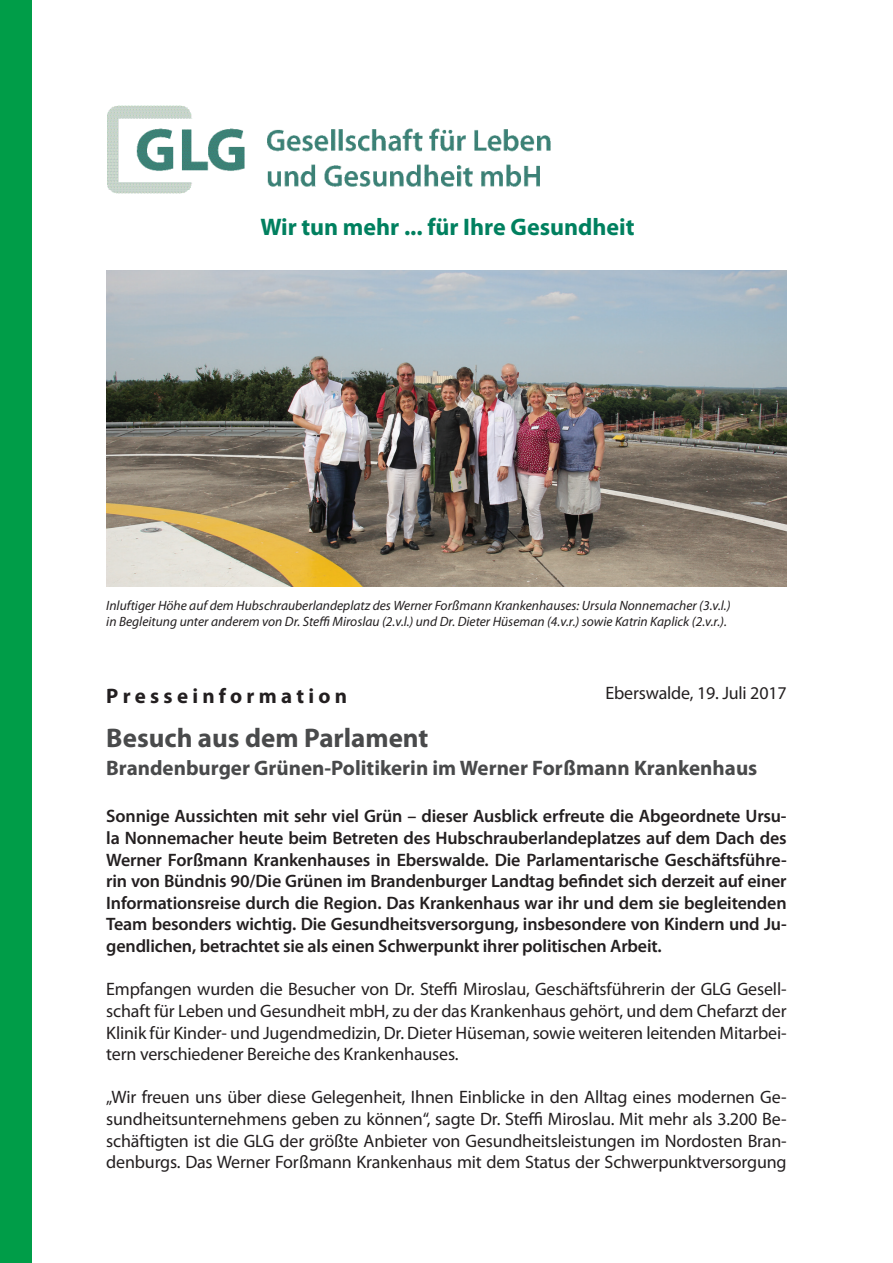
<style>
.page{position:relative;width:893px;height:1263px;background:#fff}
.page>*{position:absolute;margin:0;border:0;box-sizing:border-box;transform-origin:0 0}
.t1{font:700 27px "Myriad Pro";color:#494a4b}
.t2{font:700 24px "Myriad Pro";color:#00805f}
.t3{font:700 21px "Myriad Pro";color:#494a4b}
.t4{font:700 21px "Myriad Pro";color:#231f20}
.t5{font:18px/21.6px "Myriad Pro";letter-spacing:-.01em;color:#231f20;text-align:justify}
.t6{font:600 18px/21.6px "Myriad Pro";letter-spacing:-.01em;color:#231f20;text-align:justify}
.t7{font:italic 13.5px/16.2px "Myriad Pro";color:#231f20}
</style>
<div class="page">
<div style="left:0;top:0;width:32px;height:1263px;background:#009d48"></div>
<img style="left:108px;top:105px;width:443px;height:89px">
<img style="left:106px;top:271px;width:681px;height:316px">
<h2 class="t2" style="left:260px;top:211px;width:376px">Wir tun mehr ... für Ihre Gesundheit</h2>
<p class="t7" style="left:106px;top:597px;width:626px">Inluftiger Höhe auf dem Hubschrauberlandeplatz des Werner Forßmann Krankenhauses: Ursula Nonnemacher (3.v.l.) in Begleitung unter anderem von Dr. Steffi Miroslau (2.v.l.) und Dr. Dieter Hüseman (4.v.r.) sowie Katrin Kaplick (2.v.r.).</p>
<p class="t5" style="left:605px;top:682px;width:183px">Eberswalde, 19. Juli 2017</p>
<p class="t4" style="left:106px;top:683px;width:242px">P r e s s e i n f o r m a t i o n</p>
<h1 class="t1" style="left:106px;top:720px;width:324px">Besuch aus dem Parlament</h1>
<p class="t3" style="left:106px;top:755px;width:653px">Brandenburger Grünen-Politikerin im Werner Forßmann Krankenhaus</p>
<p class="t6" style="left:106px;top:805px;width:682px">Sonnige Aussichten mit sehr viel Grün – dieser Ausblick erfreute die Abgeordnete Ursu&shy;la Nonnemacher heute beim Betreten des Hubschrauberlandeplatzes auf dem Dach des Werner Forßmann Krankenhauses in Eberswalde. Die Parlamentarische Geschäftsführe&shy;rin von Bündnis 90/Die Grünen im Brandenburger Landtag befindet sich derzeit auf einer Informationsreise durch die Region. Das Krankenhaus war ihr und dem sie begleitenden Team besonders wichtig. Die Gesundheitsversorgung, insbesondere von Kindern und Ju&shy;gendlichen, betrachtet sie als einen Schwerpunkt ihrer politischen Arbeit.</p>
<p class="t5" style="left:106px;top:978px;width:682px">Empfangen wurden die Besucher von Dr. Steffi Miroslau, Geschäftsführerin der GLG Gesell&shy;schaft für Leben und Gesundheit mbH, zu der das Krankenhaus gehört, und dem Chefarzt der Klinik für Kinder- und Jugendmedizin, Dr. Dieter Hüseman, sowie weiteren leitenden Mitarbei&shy;tern verschiedener Bereiche des Krankenhauses.</p>
<p class="t5" style="left:106px;top:1086px;width:682px">„Wir freuen uns über diese Gelegenheit, Ihnen Einblicke in den Alltag eines modernen Ge&shy;sundheitsunternehmens geben zu können“, sagte Dr. Steffi Miroslau. Mit mehr als 3.200 Be&shy;schäftigten ist die GLG der größte Anbieter von Gesundheitsleistungen im Nordosten Bran&shy;denburgs. Das Werner Forßmann Krankenhaus mit dem Status der Schwerpunktversorgung</p>
</div>
